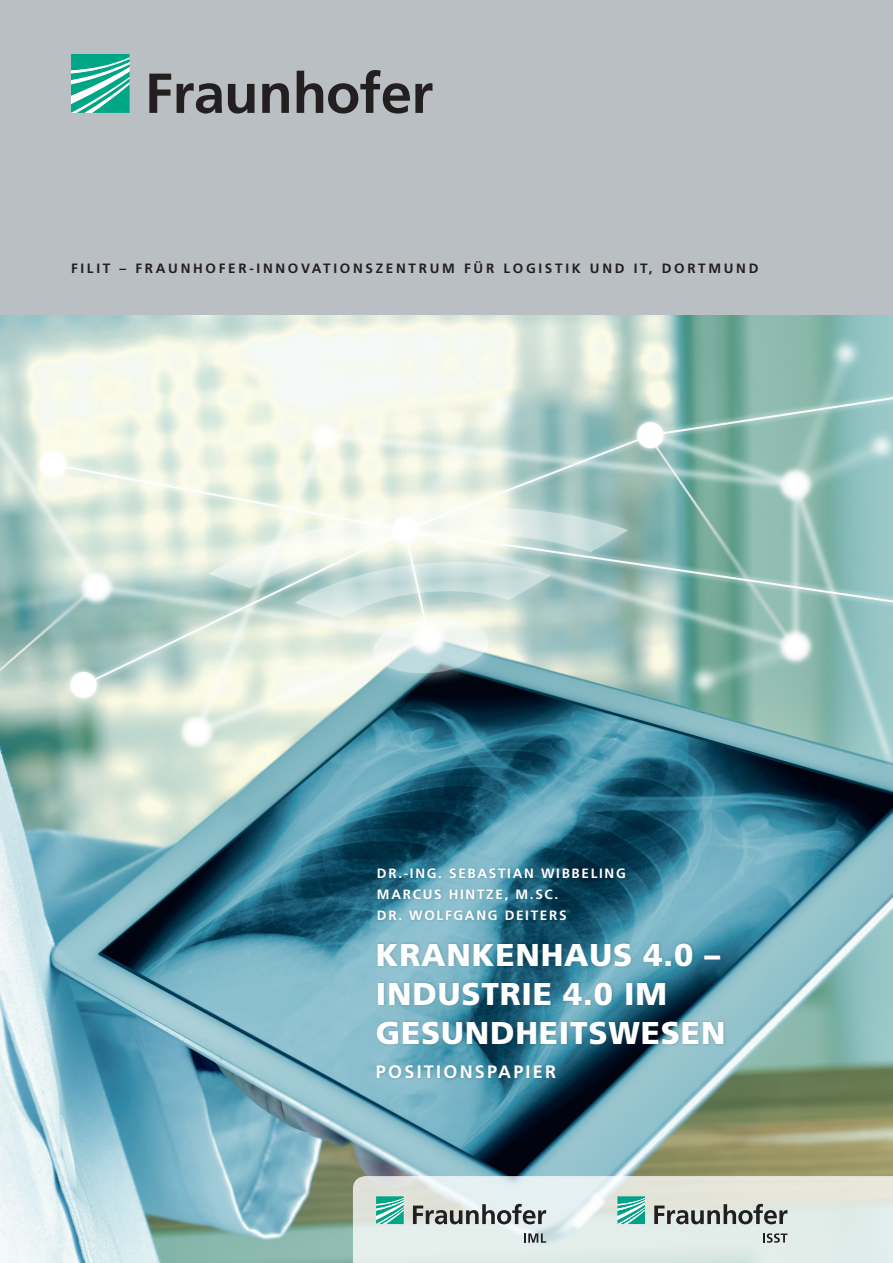
<style>
.page{position:relative;width:893px;height:1263px;background:#fff}
.page>*{position:absolute;margin:0;border:0;box-sizing:border-box;transform-origin:0 0}
.t1{font:900 31.5px/39px "Frutiger LT Com";letter-spacing:.025em;color:#fff}
.t2{font:700 18px "Frutiger LT Com";letter-spacing:.125em;color:#fff}
.t3{font:700 13.5px/21px "Frutiger LT Com";letter-spacing:.125em;color:#fff}
.t4{font:700 13.5px "Frutiger LT Com";letter-spacing:.2em;color:#231f20}
</style>
<div class="page">
<div style="left:0;top:0;width:893px;height:315px;background:#babfc3"></div>
<svg style="left:71px;top:54px;width:59px;height:59px;background:#4bbfa8"></svg>
<svg style="left:149px;top:70px;width:283px;height:44px"></svg>
<img style="left:0;top:315px;width:893px;height:948px">
<div style="left:375px;top:941px;width:352px;height:106px;background:#231f20;opacity:.22"></div>
<div style="left:376px;top:866px;width:252px;height:57px;background:#231f20;opacity:.22"></div>
<div style="left:375px;top:1063px;width:185px;height:18px;background:#231f20;opacity:.22"></div>
<svg style="left:353px;top:1176px;width:540px;height:87px;background:#e2eae6"></svg>
<svg style="left:376px;top:1196px;width:28px;height:28px"></svg>
<svg style="left:413px;top:1204px;width:133px;height:20px;background:#9b9e9d"></svg>
<svg style="left:524px;top:1233px;width:22px;height:10px"></svg>
<svg style="left:763px;top:1233px;width:24px;height:10px"></svg>
<svg style="left:617px;top:1196px;width:28px;height:28px"></svg>
<svg style="left:654px;top:1204px;width:133px;height:20px;background:#999d9a"></svg>
<p class="t4" style="left:71px;top:260px;width:689px">FILIT – FRAUNHOFER-INNOVATIONSZENTRUM FÜR LOGISTIK UND IT, DORTMUND</p>
<p class="t3" style="left:377px;top:863px;width:250px">DR.-ING. SEBASTIAN WIBBELING<br>MARCUS HINTZE, M.SC.<br>DR. WOLFGANG DEITERS</p>
<h1 class="t1" style="left:376px;top:935px;width:351px">KRANKENHAUS 4.0 –<br>INDUSTRIE 4.0 IM<br>GESUNDHEITSWESEN</h1>
<h2 class="t2" style="left:376px;top:1061px;width:182px">POSITIONSPAPIER</h2>
</div>
